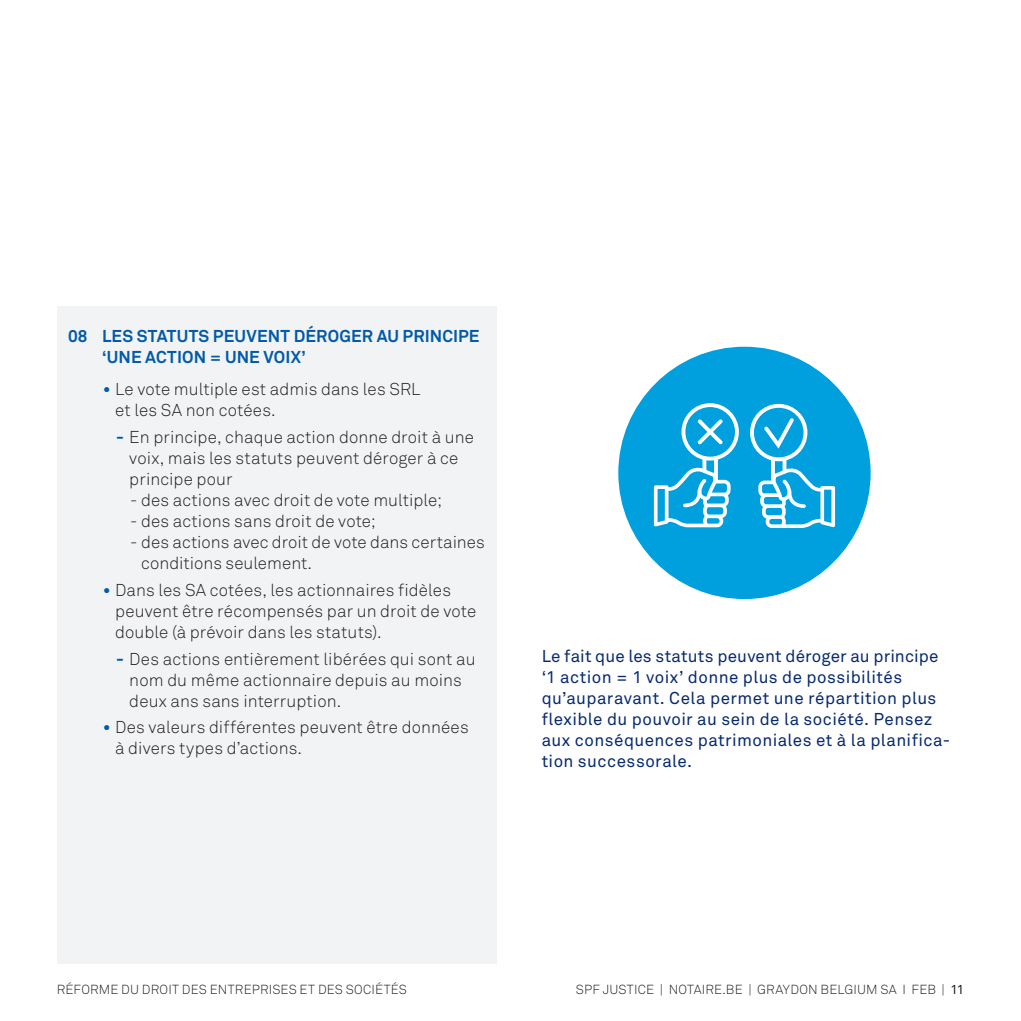
<style>
.page{position:relative;width:1021px;height:1021px;background:#fff}
.page>*{position:absolute;margin:0;border:0;box-sizing:border-box;transform-origin:0 0}
.CODE_BODY_BULLET{font:300 17px/21px "Akkurat";letter-spacing:.005em;color:#231f20}
.CODE_BODY{font:17px/21px "Akkurat";letter-spacing:.025em;color:#082b70}
.CODE_TITRE_BODY{font:700 17px/21px "Akkurat";letter-spacing:.01em;color:#015aaa}
.t1{font:300 13px "Akkurat";letter-spacing:.015em;color:#231f20}
.s1{font-size:22px;color:#015aaa}
.s2{font-weight:700;color:#015aaa}
.s3{font-weight:400}
</style>
<div class="page">
<div style="left:57px;top:306px;width:439px;height:658px;background:#f2f3f4"></div>
<div style="left:618px;top:347px;width:252px;height:252px;background:#00a0df;border-radius:50%"></div>
<svg style="left:654px;top:466px;width:76px;height:61px"></svg>
<svg style="left:758px;top:467px;width:77px;height:61px"></svg>
<div style="left:681px;top:403px;width:58px;height:57px;border:4px solid #fff;border-radius:50%"></div>
<svg style="left:702px;top:458px;width:4px;height:12px"></svg>
<svg style="left:714px;top:458px;width:4px;height:24px"></svg>
<div style="left:750px;top:404px;width:57px;height:57px;border:4px solid #fff;border-radius:50%"></div>
<svg style="left:782px;top:459px;width:4px;height:12px"></svg>
<hr style="left:771px;top:459px;width:4px;height:24px;background:#fff">
<svg style="left:697px;top:419px;width:26px;height:26px"></svg>
<svg style="left:760px;top:415px;width:37px;height:37px"></svg>
<p class="CODE_TITRE_BODY" style="left:102px;top:326px;width:379px;text-indent:-34px">08 LES STATUTS PEUVENT DÉROGER AU PRINCIPE ‘UNE ACTION = UNE VOIX’</p>
<p class="CODE_BODY_BULLET" style="left:115px;top:379px;width:307px;text-indent:-13px"><span class="s1">•</span> Le vote multiple est admis dans les SRL et les SA non cotées.</p>
<p class="CODE_BODY_BULLET" style="left:129px;top:427px;width:346px;text-indent:-13px"><span class="s2">-</span> En principe, chaque action donne droit à une voix, mais les statuts peuvent déroger à ce principe pour</p>
<p class="CODE_BODY_BULLET" style="left:130px;top:490px;width:313px">- des actions avec droit de vote multiple;</p>
<p class="CODE_BODY_BULLET" style="left:130px;top:511px;width:247px">- des actions sans droit de vote;</p>
<p class="CODE_BODY_BULLET" style="left:141px;top:532px;width:345px;text-indent:-11px">- des actions avec droit de vote dans certaines conditions seulement.</p>
<p class="CODE_BODY_BULLET" style="left:115px;top:579px;width:362px;text-indent:-13px"><span class="s1">•</span> Dans les SA cotées, les actionnaires fidèles peuvent être récompensés par un droit de vote double (à prévoir dans les statuts).</p>
<p class="CODE_BODY_BULLET" style="left:129px;top:648px;width:348px;text-indent:-13px"><span class="s2">-</span> Des actions entièrement libérées qui sont au nom du même actionnaire depuis au moins deux ans sans interruption.</p>
<p class="CODE_BODY_BULLET" style="left:115px;top:717px;width:355px;text-indent:-13px"><span class="s1">•</span> Des valeurs différentes peuvent être données à divers types d’actions.</p>
<p class="CODE_BODY" style="left:541px;top:646px;width:410px">Le fait que les statuts peuvent déroger au principe ‘1 action = 1 voix’ donne plus de possibilités qu’auparavant. Cela permet une répartition plus flexible du pouvoir au sein de la société. Pensez aux conséquences patrimoniales et à la planifica&shy;tion successorale.</p>
<p class="t1" style="left:57px;top:982px;width:352px">RÉFORME DU DROIT DES ENTREPRISES ET DES SOCIÉTÉS</p>
<p class="t1" style="left:576px;top:982px;width:390px">SPF JUSTICE | NOTAIRE.BE | GRAYDON BELGIUM SA I FEB | <span class="s3">11</span></p>
</div>
